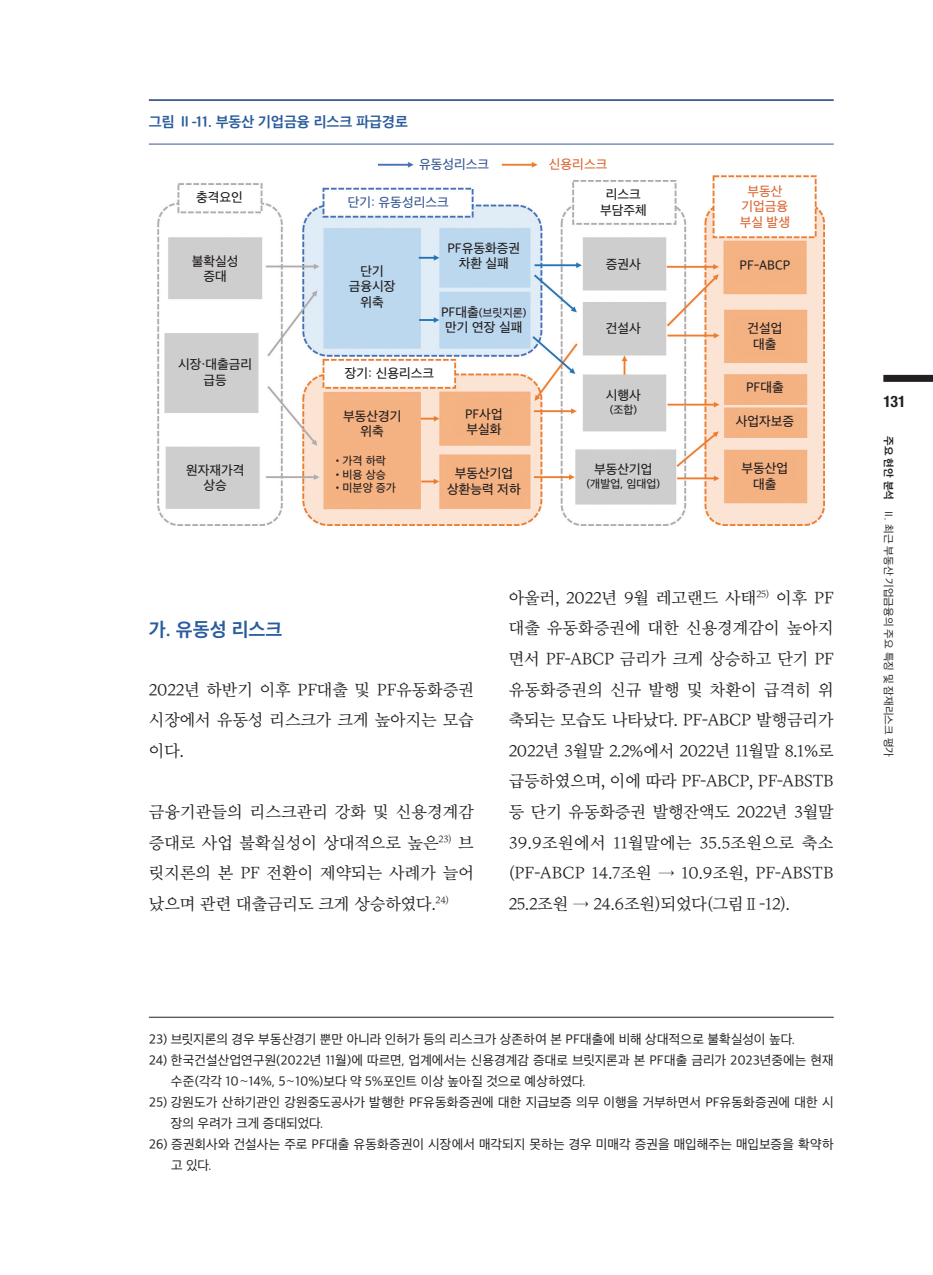
<style>
.page{position:relative;width:933px;height:1275px;background:#fff}
.page>*{position:absolute;margin:0;border:0;box-sizing:border-box;transform-origin:0 0}
.t1{font:18.38px "SD Gothic Neo 1 OTFB";color:#2b5c9d}
.t2{font:16.62px/30.6px "SD Myeongjo Neo 1 OTFR";letter-spacing:-.005em;color:#231f20;text-align:justify}
.t3{font:700 condensed 15.75px "Helvetica Neue LT Std";color:#231f20}
.t4{font:14px "SD Gothic Neo 1 OTFB";color:#2b5c9d}
.t5{font:12.6px/21px "SD Gothic Neo 1 OTFR";letter-spacing:.005em;color:#231f20}
.t6{font:12.6px "SD Gothic Neo 1 OTFM";color:#231f20}
.t7{font:12.6px "SD Gothic Neo 1 OTFM";color:#db6835}
.t8{font:12.6px "SD Gothic Neo 1 OTFM";color:#3a5993}
.t9{font:10.85px "SD Gothic Neo 1 OTFM";color:#231f20}
.t10{font:10.5px "SD Gothic Neo 1 OTFR";color:#231f20}
.s1{font-size:12.6px}
.s2{font-family:"SD Gothic Neo 1 OTFB"}
</style>
<div class="page">
<div style="left:883px;top:375px;width:50px;height:7px;background:#231f20"></div>
<hr style="left:149px;top:1017px;width:684px;height:1px;background:#231f20">
<hr style="left:149px;top:144px;width:684px;height:1px;background:#3a5993">
<hr style="left:149px;top:99px;width:684px;height:2px;background:#3a5993">
<img style="left:157px;top:162px;width:667px;height:364px">
<div style="left:414px;top:154px;width:80px;height:20px;background:#fff"></div>
<div style="left:538px;top:154px;width:80px;height:20px;background:#fff"></div>
<p class="t4" style="left:149px;top:115px;width:260px">그림 Ⅱ-11. 부동산 기업금융 리스크 파급경로</p>
<p class="t8" style="left:419px;top:157px;width:72px">유동성리스크</p>
<p class="t7" style="left:549px;top:157px;width:60px">신용리스크</p>
<p class="t6" style="left:196px;top:191px;width:48px">충격요인</p>
<p class="t6" style="left:606px;top:188px;width:37px">리스크</p>
<p class="t6" style="left:600px;top:203px;width:48px">부담주체</p>
<p class="t8" style="left:348px;top:196px;width:102px">단기: 유동성리스크</p>
<p class="t7" style="left:747px;top:185px;width:37px">부동산</p>
<p class="t7" style="left:741px;top:200px;width:48px">기업금융</p>
<p class="t7" style="left:739px;top:215px;width:52px">부실 발생</p>
<p class="t6" style="left:192px;top:255px;width:48px">불확실성</p>
<p class="t6" style="left:203px;top:270px;width:25px">증대</p>
<p class="t6" style="left:178px;top:358px;width:76px">시장·대출금리</p>
<p class="t6" style="left:203px;top:373px;width:25px">급등</p>
<p class="t6" style="left:186px;top:464px;width:60px">원자재가격</p>
<p class="t6" style="left:203px;top:479px;width:25px">상승</p>
<p class="t6" style="left:360px;top:265px;width:25px">단기</p>
<p class="t6" style="left:349px;top:280px;width:48px">금융시장</p>
<p class="t6" style="left:360px;top:295px;width:25px">위축</p>
<p class="t6" style="left:447px;top:242px;width:74px">PF유동화증권</p>
<p class="t6" style="left:459px;top:257px;width:52px">차환 실패</p>
<p class="t9" style="left:441px;top:307px;width:87px"><span class="s1">PF대출</span>(브릿지론)</p>
<p class="t6" style="left:445px;top:321px;width:79px">만기 연장 실패</p>
<p class="t6" style="left:345px;top:367px;width:91px">장기: 신용리스크</p>
<p class="t6" style="left:343px;top:410px;width:60px">부동산경기</p>
<p class="t6" style="left:360px;top:425px;width:25px">위축</p>
<p class="t9" style="left:332px;top:456px;width:55px">•가격 하락</p>
<p class="t9" style="left:332px;top:469px;width:55px">•비용 상승</p>
<p class="t9" style="left:332px;top:482px;width:65px">•미분양 증가</p>
<p class="t6" style="left:465px;top:408px;width:39px">PF사업</p>
<p class="t6" style="left:466px;top:423px;width:37px">부실화</p>
<p class="t6" style="left:454px;top:467px;width:60px">부동산기업</p>
<p class="t6" style="left:447px;top:483px;width:75px">상환능력 저하</p>
<p class="t6" style="left:606px;top:258px;width:37px">증권사</p>
<p class="t6" style="left:739px;top:259px;width:52px">PF-ABCP</p>
<p class="t6" style="left:606px;top:322px;width:37px">건설사</p>
<p class="t6" style="left:606px;top:389px;width:37px">시행사</p>
<p class="t9" style="left:609px;top:404px;width:29px">(조합)</p>
<p class="t6" style="left:594px;top:463px;width:60px">부동산기업</p>
<p class="t9" style="left:586px;top:478px;width:75px">(개발업, 임대업)</p>
<p class="t6" style="left:747px;top:322px;width:37px">건설업</p>
<p class="t6" style="left:753px;top:337px;width:25px">대출</p>
<p class="t6" style="left:746px;top:381px;width:39px">PF대출</p>
<p class="t6" style="left:735px;top:415px;width:60px">사업자보증</p>
<p class="t6" style="left:741px;top:462px;width:48px">부동산업</p>
<p class="t6" style="left:753px;top:478px;width:25px">대출</p>
<p class="t1" style="left:149px;top:620px;width:135px">가. 유동성 리스크</p>
<p class="t2" style="left:149px;top:675px;width:327px">2022년 하반기 이후 PF대출 및 PF유동화증권 시장에서 유동성 리스크가 크게 높아지는 모습 이다.</p>
<p class="t2" style="left:149px;top:797px;width:327px">금융기관들의 리스크관리 강화 및 신용경계감 증대로 사업 불확실성이 상대적으로 높은<sup>23)</sup> 브 릿지론의 본 PF 전환이 제약되는 사례가 늘어 났으며 관련 대출금리도 크게 상승하였다.<sup>24)</sup></p>
<p class="t2" style="left:508px;top:583px;width:327px">아울러, 2022년 9월 레고랜드 사태<sup>25)</sup> 이후 PF 대출 유동화증권에 대한 신용경계감이 높아지 면서 PF-ABCP 금리가 크게 상승하고 단기 PF 유동화증권의 신규 발행 및 차환이 급격히 위 축되는 모습도 나타났다. PF-ABCP 발행금리가 2022년 3월말 2.2%에서 2022년 11월말 8.1%로 급등하였으며, 이에 따라 PF-ABCP, PF-ABSTB 등 단기 유동화증권 발행잔액도 2022년 3월말 39.9조원에서 11월말에는 35.5조원으로 축소 (PF-ABCP 14.7조원 → 10.9조원, PF-ABSTB 25.2조원 → 24.6조원)되었다(그림Ⅱ-12).</p>
<p class="t5" style="left:149px;top:1028px;width:647px">23) 브릿지론의 경우 부동산경기 뿐만 아니라 인허가 등의 리스크가 상존하여 본 PF대출에 비해 상대적으로 불확실성이 높다.</p>
<p class="t5" style="left:171px;top:1049px;width:664px;text-indent:-22px">24) 한국건설산업연구원(2022년 11월)에 따르면, 업계에서는 신용경계감 증대로 브릿지론과 본 PF대출 금리가 2023년중에는 현재 수준(각각 10〜14%, 5〜10%)보다 약 5%포인트 이상 높아질 것으로 예상하였다.</p>
<p class="t5" style="left:171px;top:1091px;width:664px;text-indent:-22px">25) 강원도가 산하기관인 강원중도공사가 발행한 PF유동화증권에 대한 지급보증 의무 이행을 거부하면서 PF유동화증권에 대한 시 장의 우려가 크게 증대되었다.</p>
<p class="t5" style="left:171px;top:1133px;width:664px;text-indent:-22px">26) 증권회사와 건설사는 주로 PF대출 유동화증권이 시장에서 매각되지 못하는 경우 미매각 증권을 매입해주는 매입보증을 확약하 고 있다.</p>
<p class="t3" style="left:883px;top:391px;width:24px">131</p>
<p class="t10" style="left:893px;top:436px;width:322px;rotate:90deg"><span class="s2">주요 현안 분석</span> Ⅱ. 최근 부동산 기업금융의 주요 특징 및 잠재리스크 평가</p>
</div>
